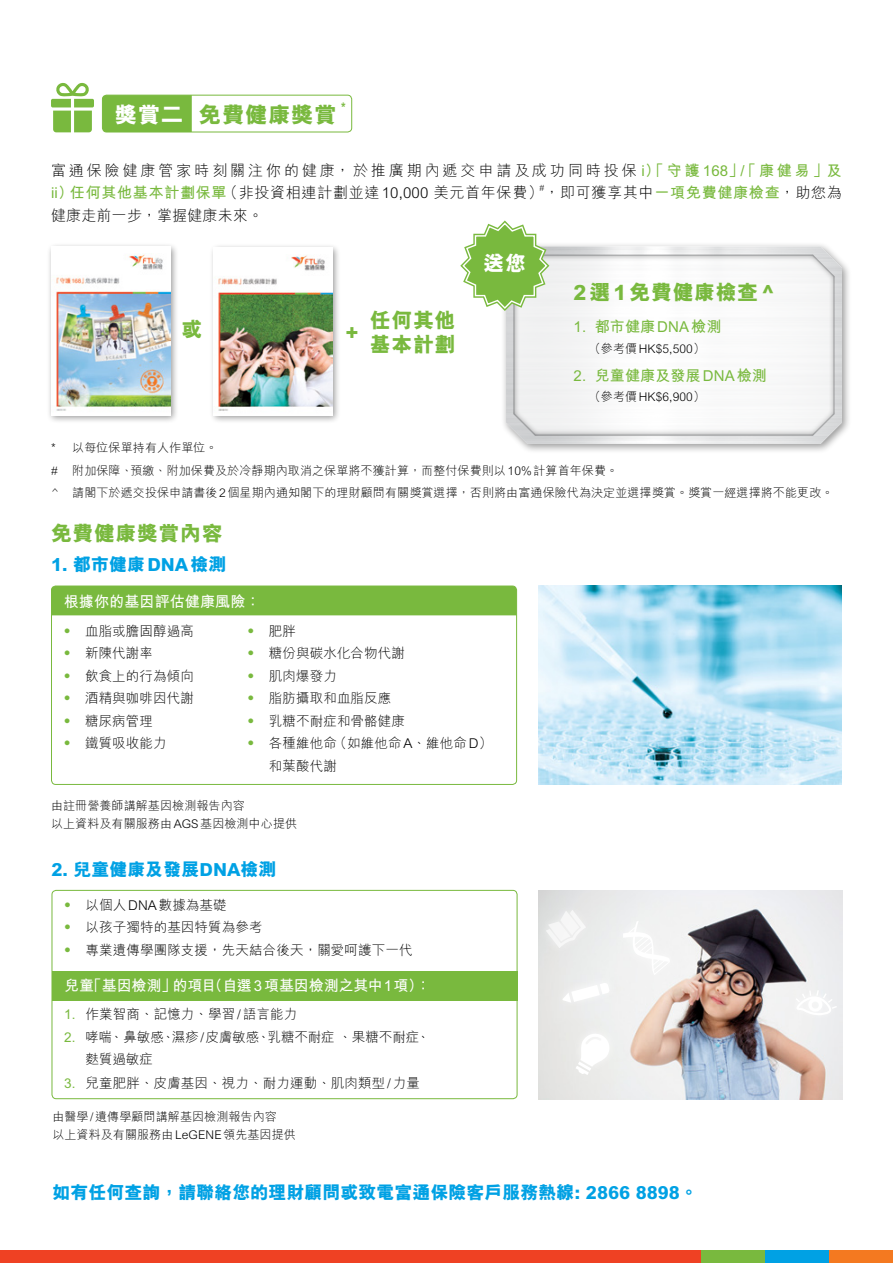
<style>
.page{position:relative;width:893px;height:1263px;background:#fff}
.page>*{position:absolute;margin:0;border:0;box-sizing:border-box;transform-origin:0 0}
.t1{font:800 22.5px "M Hei HK";letter-spacing:.025em;color:#79b93e}
.t2{font:800 21px/24px "M Hei HK";letter-spacing:.025em;color:#79b93e}
.t3{font:800 21px "M Hei HK";color:#fff}
.t4{font:800 18px "M Hei HK";color:#00a1e4}
.t5{font:300 15px/22.5px "M Hei HK";letter-spacing:.195em;color:#000}
.t6{font:700 15px "M Hei HK";letter-spacing:-.01em;color:#fff}
.t7{font:700 15px "M Hei HK";letter-spacing:.01em;color:#79b93e}
.t8{font:300 15px "M Hei HK";letter-spacing:.01em;color:#000}
.t9{font:700 15px "M Hei HK";letter-spacing:.01em;color:#fff}
.t10{font:300 13.5px/22.5px "M Hei HK";letter-spacing:.01em;color:#000}
.t11{font:300 13.5px/22.5px "M Hei HK";letter-spacing:-.01em;color:#000}
.t12{font:800 13.05px "M Hei HK";color:#79b93e}
.t13{font:300 12px/22.2px "M Hei HK";letter-spacing:.01em;color:#000}
.t14{font:300 8.7px "M Hei HK";color:#000}
.s1{color:#fff}
.s2{font-weight:700;color:#79b93e}
.s3{color:#79b93e}
</style>
<div class="page">
<div style="left:52px;top:586px;width:465px;height:29px;background:#79b93e"></div>
<div style="left:52px;top:971px;width:465px;height:29px;background:#79b93e"></div>
<div style="left:0;top:1250px;width:701px;height:13px;background:#ef4123"></div>
<div style="left:701px;top:1250px;width:64px;height:13px;background:#79b93e"></div>
<div style="left:765px;top:1250px;width:64px;height:13px;background:#00a1e4"></div>
<div style="left:829px;top:1250px;width:64px;height:13px;background:#f47920"></div>
<div style="left:102px;top:95px;width:90px;height:37px;background:#79b93e"></div>
<div style="left:102px;top:95px;width:250px;height:37px;border:1px solid #79b93e;border-radius:4px"></div>
<svg style="left:51px;top:83px;width:43px;height:49px"></svg>
<div style="left:46px;top:242px;width:133px;height:182px;background:#000;opacity:.4"></div>
<img style="left:51px;top:246px;width:119px;height:169px">
<div style="left:209px;top:243px;width:131px;height:181px;background:#000;opacity:.4"></div>
<img style="left:214px;top:247px;width:118px;height:168px">
<div style="left:500px;top:242px;width:351px;height:212px;background:#000;opacity:.4"></div>
<img style="left:506px;top:246px;width:336px;height:198px">
<div style="left:512px;top:253px;width:324px;height:183px;background:#000;opacity:.75"></div>
<div style="left:51px;top:586px;width:466px;height:199px;border:1px solid #79b93e;border-radius:4px"></div>
<div style="left:52px;top:890px;width:465px;height:209px;border:1px solid #79b93e;border-radius:4px"></div>
<img style="left:538px;top:586px;width:304px;height:199px">
<img style="left:539px;top:890px;width:303px;height:209px">
<svg style="left:789px;top:986px;width:51px;height:39px"></svg>
<svg style="left:538px;top:894px;width:146px;height:189px"></svg>
<svg style="left:460px;top:220px;width:89px;height:91px"></svg>
<h1 class="t1" style="left:115px;top:99px;width:223px"><span class="s1">獎賞二</span> 免費健康獎賞</h1>
<p class="t12" style="left:340px;top:98px;width:8px">*</p>
<p class="t5" style="left:51px;top:158px;width:792px">富通保險健康管家時刻關注你的健康，於推廣期內遞交申請及成功同時投保 <span class="s2">i）「守護168」/「康健易」及ii）任何其他基本計劃保單</span>（非投資相連計劃並達10,000 美元首年保費），即可獲享其中<span class="s2">一項免費健康檢查</span>，助您為</p>
<p class="t14" style="left:539px;top:181px;width:6px">#</p>
<p class="t8" style="left:51px;top:205px;width:213px">健康走前一步，掌握健康未來。</p>
<h2 class="t2" style="left:181px;top:317px;width:22px">或</h2>
<h2 class="t2" style="left:345px;top:321px;width:15px">+</h2>
<h2 class="t2" style="left:370px;top:309px;width:87px">任何其他基本計劃</h2>
<h2 class="t3" style="left:484px;top:249px;width:44px">送您</h2>
<h2 class="t2" style="left:573px;top:281px;width:202px">2選1免費健康檢查^</h2>
<p class="t7" style="left:573px;top:316px;width:149px">1. 都市健康DNA檢測</p>
<p class="t13" style="left:589px;top:337px;width:118px">（參考價HK$5,500）</p>
<p class="t7" style="left:573px;top:365px;width:195px">2. 兒童健康及發展DNA檢測</p>
<p class="t13" style="left:589px;top:385px;width:118px">（參考價HK$6,900）</p>
<p class="t13" style="left:51px;top:436px;width:784px">* 以每位保單持有人作單位。<br># 附加保障、預繳、附加保費及於冷靜期內取消之保單將不獲計算，而整付保費則以10%計算首年保費。<br>^ 請閣下於遞交投保申請書後2個星期內通知閣下的理財顧問有關獎賞選擇，否則將由富通保險代為決定並選擇獎賞。獎賞一經選擇將不能更改。</p>
<h2 class="t2" style="left:51px;top:522px;width:173px">免費健康獎賞內容</h2>
<h3 class="t4" style="left:51px;top:552px;width:177px">1. 都市健康DNA檢測</h3>
<p class="t9" style="left:64px;top:591px;width:198px">根據你的基因評估健康風險：</p>
<p class="t10" style="left:60px;top:619px;width:135px"><span class="s3">•</span> 血脂或膽固醇過高</p>
<p class="t10" style="left:60px;top:641px;width:94px"><span class="s3">•</span> 新陳代謝率</p>
<p class="t10" style="left:60px;top:664px;width:135px"><span class="s3">•</span> 飲食上的行為傾向</p>
<p class="t10" style="left:60px;top:686px;width:135px"><span class="s3">•</span> 酒精與咖啡因代謝</p>
<p class="t10" style="left:60px;top:709px;width:94px"><span class="s3">•</span> 糖尿病管理</p>
<p class="t10" style="left:60px;top:731px;width:108px"><span class="s3">•</span> 鐵質吸收能力</p>
<p class="t10" style="left:244px;top:619px;width:53px"><span class="s3">•</span> 肥胖</p>
<p class="t10" style="left:244px;top:642px;width:162px"><span class="s3">•</span> 糖份與碳水化合物代謝</p>
<p class="t10" style="left:244px;top:664px;width:94px"><span class="s3">•</span> 肌肉爆發力</p>
<p class="t10" style="left:244px;top:687px;width:149px"><span class="s3">•</span> 脂肪攝取和血脂反應</p>
<p class="t10" style="left:244px;top:709px;width:162px"><span class="s3">•</span> 乳糖不耐症和骨骼健康</p>
<p class="t10" style="left:269px;top:732px;width:225px;text-indent:-25px"><span class="s3">•</span> 各種維他命（如維他命A、維他命D）和葉酸代謝</p>
<p class="t13" style="left:51px;top:796px;width:248px;line-height:18px">由註冊營養師講解基因檢測報告內容<br>以上資料及有關服務由AGS基因檢測中心提供</p>
<h3 class="t4" style="left:52px;top:857px;width:227px">2. 兒童健康及發展DNA檢測</h3>
<p class="t10" style="left:61px;top:893px;width:167px"><span class="s3">•</span> 以個人DNA數據為基礎</p>
<p class="t10" style="left:61px;top:915px;width:203px"><span class="s3">•</span> 以孩子獨特的基因特質為參考</p>
<p class="t10" style="left:61px;top:939px;width:353px"><span class="s3">•</span> 專業遺傳學團隊支援，先天結合後天，關愛呵護下一代</p>
<p class="t6" style="left:64px;top:975px;width:368px">兒童「基因檢測」的項目（自選3 項基因檢測之其中1項）：</p>
<p class="t10" style="left:64px;top:1003px;width:234px"><span class="s2">1.</span> 作業智商、記憶力、學習/語言能力</p>
<p class="t11" style="left:86px;top:1025px;width:346px;text-indent:-21px"><span class="s2">2.</span> 哮喘、鼻敏感、濕疹/皮膚敏感、乳糖不耐症 、果糖不耐症、麩質過敏症</p>
<p class="t10" style="left:64px;top:1071px;width:357px"><span class="s2">3.</span> 兒童肥胖、皮膚基因、視力、耐力運動、肌肉類型/力量</p>
<p class="t13" style="left:52px;top:1107px;width:245px;line-height:18px">由醫學/遺傳學顧問講解基因檢測報告內容<br>以上資料及有關服務由LeGENE領先基因提供</p>
<h3 class="t4" style="left:52px;top:1180px;width:647px">如有任何查詢，請聯絡您的理財顧問或致電富通保險客戶服務熱線: 2866 8898。</h3>
</div>
